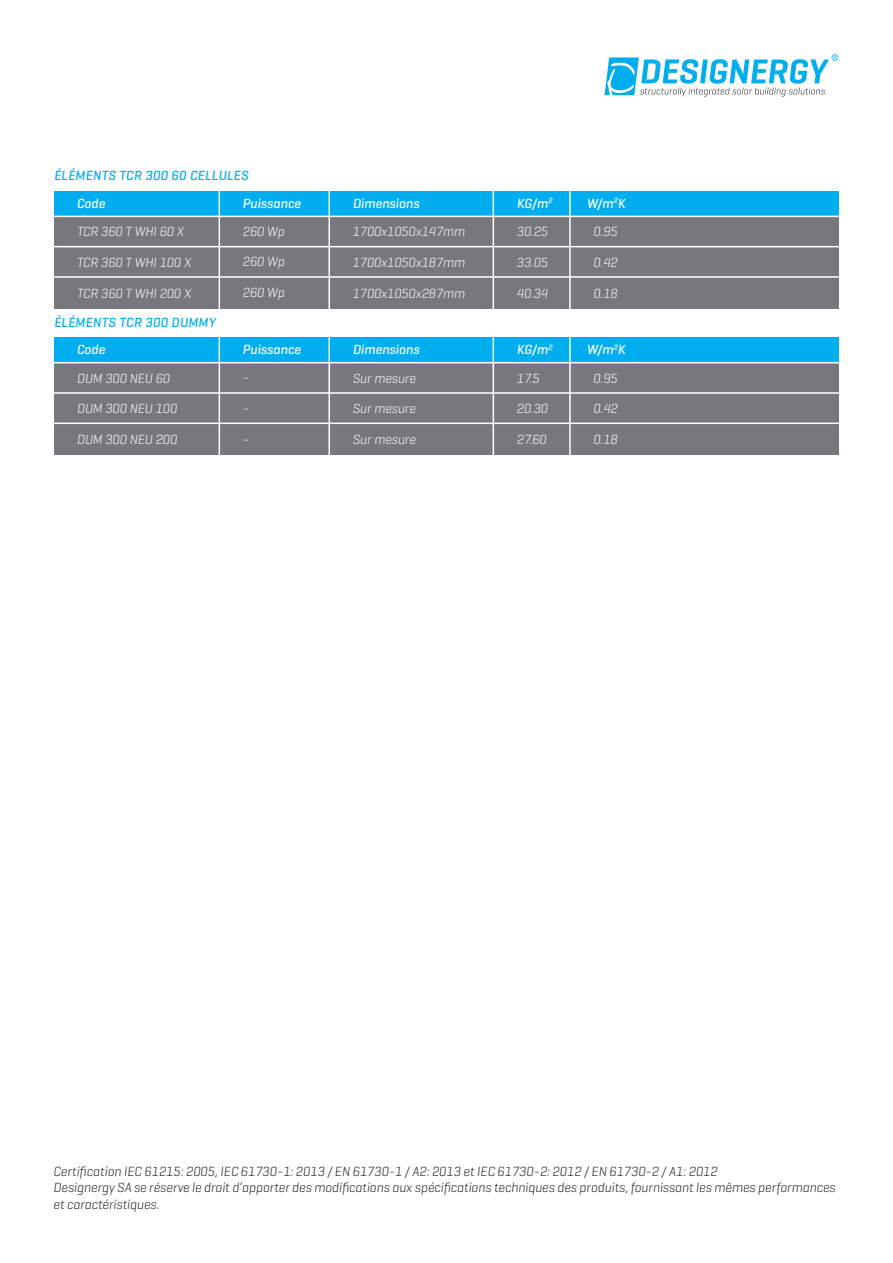
<style>
.page{position:relative;width:893px;height:1263px;background:#fff}
.page>*{position:absolute;margin:0;border:0;box-sizing:border-box;transform-origin:0 0}
.t1{font:italic 300 13.5px/16.5px "Geogrotesque";letter-spacing:-.005em;color:#231f20}
.t2{font:italic 300 13.5px "Geogrotesque";letter-spacing:-.01em;color:#fff}
.t3{font:italic 500 13.5px "Geogrotesque";color:#fff}
.t4{font:italic 500 13.5px "Geogrotesque";letter-spacing:.02em;color:#00aeef}
</style>
<div class="page">
<svg style="left:604px;top:54px;width:234px;height:42px"></svg>
<div style="left:54px;top:211px;width:785px;height:97px;background:#76787b"></div>
<div style="left:54px;top:191px;width:785px;height:25px;background:#00aeef"></div>
<hr style="left:219px;top:191px;width:1px;height:119px;background:#fff">
<hr style="left:328px;top:191px;width:2px;height:119px;background:#fff">
<hr style="left:493px;top:191px;width:1px;height:119px;background:#fff">
<hr style="left:569px;top:191px;width:2px;height:119px;background:#fff">
<hr style="left:54px;top:216px;width:785px;height:1px;background:#fff">
<hr style="left:54px;top:246px;width:785px;height:1px;background:#fff">
<hr style="left:54px;top:276px;width:785px;height:2px;background:#fff">
<div style="left:54px;top:357px;width:785px;height:98px;background:#76787b"></div>
<div style="left:54px;top:337px;width:785px;height:26px;background:#00aeef"></div>
<hr style="left:219px;top:337px;width:1px;height:119px;background:#fff">
<hr style="left:328px;top:337px;width:2px;height:119px;background:#fff">
<hr style="left:493px;top:337px;width:1px;height:119px;background:#fff">
<hr style="left:569px;top:337px;width:2px;height:119px;background:#fff">
<hr style="left:54px;top:362px;width:785px;height:1px;background:#fff">
<hr style="left:54px;top:392px;width:785px;height:2px;background:#fff">
<hr style="left:54px;top:422px;width:785px;height:2px;background:#fff">
<p class="t4" style="left:54px;top:167px;width:196px">ÉLÉMENTS TCR 300 60 CELLULES</p>
<p class="t3" style="left:98px;top:195px;width:18px">ice</p>
<p class="t2" style="left:77px;top:223px;width:109px">TCR 360 T WHI 60 X</p>
<p class="t3" style="left:77px;top:195px;width:30px">Code</p>
<p class="t3" style="left:243px;top:195px;width:60px">Puissance</p>
<p class="t2" style="left:243px;top:223px;width:43px">260 Wp</p>
<p class="t3" style="left:353px;top:195px;width:68px">Dimensions</p>
<p class="t3" style="left:517px;top:195px;width:37px">KG/m<sup>2</sup></p>
<p class="t3" style="left:587px;top:195px;width:40px">W/m<sup>2</sup>K</p>
<p class="t2" style="left:352px;top:223px;width:114px">1700x1050x147mm</p>
<p class="t2" style="left:517px;top:223px;width:33px">30.25</p>
<p class="t2" style="left:593px;top:223px;width:26px">0.95</p>
<p class="t2" style="left:77px;top:254px;width:116px">TCR 360 T WHI 100 X</p>
<p class="t2" style="left:243px;top:253px;width:43px">260 Wp</p>
<p class="t2" style="left:352px;top:254px;width:114px">1700x1050x187mm</p>
<p class="t2" style="left:517px;top:254px;width:33px">33.05</p>
<p class="t2" style="left:593px;top:254px;width:26px">0.42</p>
<p class="t2" style="left:77px;top:285px;width:116px">TCR 360 T WHI 200 X</p>
<p class="t2" style="left:243px;top:284px;width:43px">260 Wp</p>
<p class="t2" style="left:352px;top:285px;width:114px">1700x1050x287mm</p>
<p class="t2" style="left:517px;top:285px;width:33px">40.34</p>
<p class="t2" style="left:593px;top:285px;width:26px">0.18</p>
<p class="t4" style="left:54px;top:314px;width:163px">ÉLÉMENTS TCR 300 DUMMY</p>
<p class="t3" style="left:77px;top:341px;width:30px">Code</p>
<p class="t3" style="left:243px;top:341px;width:60px">Puissance</p>
<p class="t3" style="left:98px;top:341px;width:18px">ice</p>
<p class="t2" style="left:77px;top:370px;width:95px">DUM 300 NEU 60</p>
<p class="t2" style="left:243px;top:369px;width:8px">-</p>
<p class="t3" style="left:353px;top:341px;width:68px">Dimensions</p>
<p class="t3" style="left:517px;top:341px;width:37px">KG/m<sup>2</sup></p>
<p class="t3" style="left:587px;top:341px;width:40px">W/m<sup>2</sup>K</p>
<p class="t2" style="left:352px;top:370px;width:65px">Sur mesure</p>
<p class="t2" style="left:517px;top:370px;width:24px">17.5</p>
<p class="t2" style="left:593px;top:370px;width:26px">0.95</p>
<p class="t2" style="left:77px;top:400px;width:102px">DUM 300 NEU 100</p>
<p class="t2" style="left:243px;top:400px;width:8px">-</p>
<p class="t2" style="left:352px;top:400px;width:65px">Sur mesure</p>
<p class="t2" style="left:517px;top:400px;width:33px">20.30</p>
<p class="t2" style="left:593px;top:400px;width:26px">0.42</p>
<p class="t2" style="left:77px;top:431px;width:102px">DUM 300 NEU 200</p>
<p class="t2" style="left:243px;top:431px;width:8px">-</p>
<p class="t2" style="left:352px;top:431px;width:65px">Sur mesure</p>
<p class="t2" style="left:517px;top:431px;width:31px">27.60</p>
<p class="t2" style="left:593px;top:431px;width:26px">0.18</p>
<p class="t1" style="left:53px;top:1163px;width:666px">Certification IEC 61215: 2005, IEC 61730-1: 2013 / EN 61730-1 / A2: 2013 et IEC 61730-2: 2012 / EN 61730-2 / A1: 2012</p>
<p class="t1" style="left:53px;top:1179px;width:784px">Designergy SA se réserve le droit d’apporter des modifications aux spécifications techniques des produits, fournissant les mêmes performances et caractéristiques.</p>
</div>
